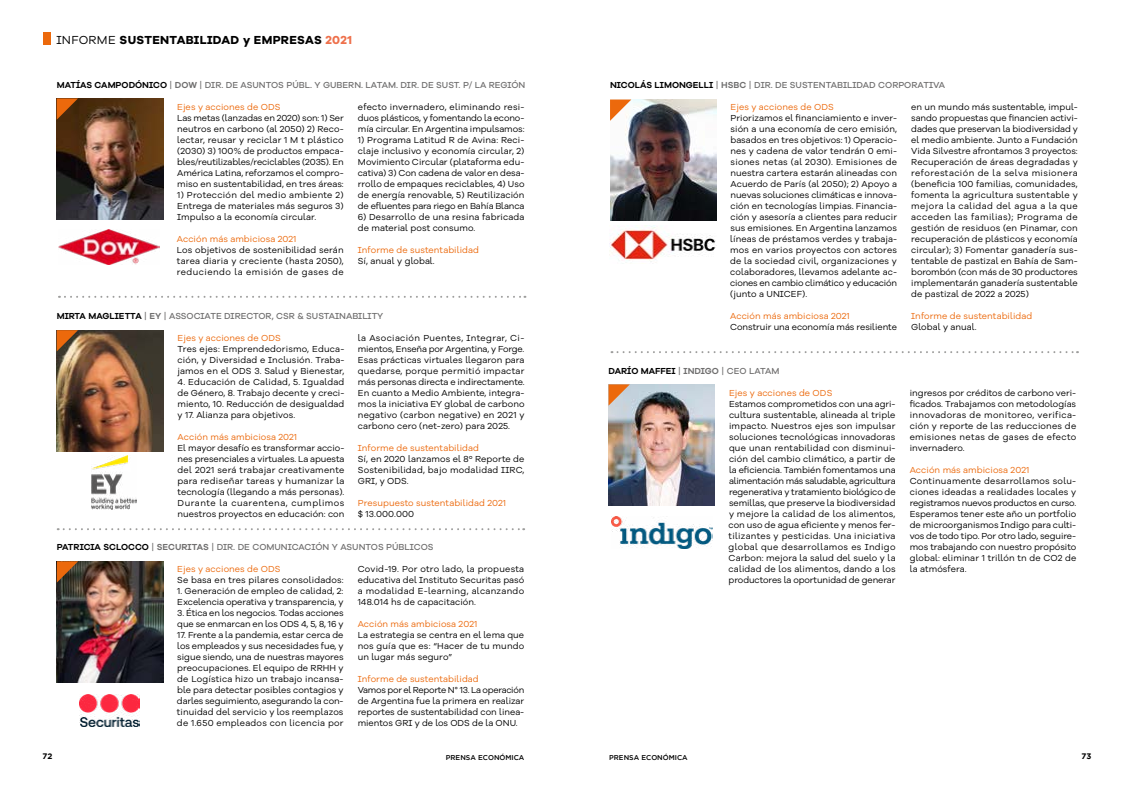
<style>
.page{position:relative;width:1134px;height:794px;background:#fff}
.page>*{position:absolute;margin:0;border:0;box-sizing:border-box;transform-origin:0 0}
.t1{font:700 12px "Galano Grotesque Alt";letter-spacing:.025em;color:#000}
.t2{font:9px/11px "Galano Grotesque Alt";letter-spacing:.01em;color:#000;text-align:justify}
.t3{font:9px "Galano Grotesque Alt";letter-spacing:.01em;color:#ec690c}
.t4{font:500 9px "Galano Grotesque Alt";color:#706f6f}
.t5{font:9px/11px "Galano Grotesque Alt";letter-spacing:-.01em;color:#000}
.t6{font:600 9px "Galano Grotesque Alt";color:#000}
.t7{font:700 8px "Gotham";color:#000}
.t8{font:500 7px "Gotham";color:#000}
.s1{font-weight:400}
.s2{color:#ee704b}
.s3{font-weight:600;color:#000}
.s4{font-family:"Gotham Narrow"}
.s5{font-weight:600}
.s6{font-family:"Gotham Narrow";font-weight:500;color:#706f6f}
.s7{color:#706f6f}
.s8{font-weight:500;color:#706f6f}
</style>
<div class="page">
<div style="left:43px;top:32px;width:7px;height:12px;background:#ec690c"></div>
<svg style="left:59px;top:296px;width:466px;height:2px"></svg>
<img style="left:610px;top:225px;width:106px;height:37px">
<img style="left:610px;top:100px;width:106px;height:121px">
<svg style="left:610px;top:100px;width:21px;height:21px"></svg>
<svg style="left:611px;top:351px;width:467px;height:2px"></svg>
<svg style="left:58px;top:528px;width:466px;height:2px"></svg>
<img style="left:91px;top:456px;width:46px;height:53px">
<img style="left:57px;top:330px;width:106px;height:121px">
<svg style="left:57px;top:330px;width:21px;height:21px"></svg>
<img style="left:80px;top:694px;width:60px;height:32px">
<img style="left:57px;top:561px;width:106px;height:121px">
<svg style="left:57px;top:561px;width:21px;height:21px"></svg>
<img style="left:59px;top:230px;width:100px;height:34px">
<img style="left:57px;top:98px;width:106px;height:121px">
<svg style="left:57px;top:98px;width:21px;height:22px"></svg>
<img style="left:611px;top:516px;width:101px;height:32px">
<img style="left:608px;top:384px;width:107px;height:121px">
<svg style="left:608px;top:384px;width:22px;height:22px"></svg>
<h1 class="t1" style="left:56px;top:32px;width:297px"><span class="s1">INFORME</span> SUSTENTABILIDAD y EMPRESAS <span class="s2">2021</span></h1>
<p class="t4" style="left:57px;top:79px;width:470px"><span class="s3">MATÍAS CAMPODÓNICO</span> <span class="s4">|</span> <span class="s5">DOW</span> <span class="s4">|</span> DIR. DE ASUNTOS PÚBL. Y GUBERN. LATAM. DIR. DE SUST. P/ LA REGIÓN</p>
<p class="t2" style="left:358px;top:101px;width:168px">efecto invernadero, eliminando resi&shy;duos plásticos, y fomentando la econo&shy;mía circular. En Argentina impulsamos:</p>
<p class="t2" style="left:358px;top:134px;width:168px">1) Programa Latitud R de Avina: Reci&shy;claje inclusivo y economía circular, 2)<br>Movimiento Circular (plataforma edu&shy;cativa) 3) Con cadena de valor en desa&shy;rrollo de empaques reciclables, 4) Uso de energía renovable, 5) Reutilización de efluentes para riego en Bahía Blanca</p>
<p class="t2" style="left:358px;top:211px;width:168px">6) Desarrollo de una resina fabricada de material post consumo.</p>
<p class="t3" style="left:358px;top:244px;width:123px">Informe de sustentabilidad</p>
<p class="t2" style="left:358px;top:255px;width:78px">Sí, anual y global.</p>
<p class="t3" style="left:177px;top:101px;width:105px">Ejes y acciones de ODS</p>
<p class="t2" style="left:177px;top:112px;width:168px">Las metas (lanzadas en 2020) son: 1) Ser neutros en carbono (al 2050) 2) Reco&shy;lectar, reusar y reciclar 1 M t plástico (2030) 3) 100% de productos empaca&shy;bles/reutilizables/reciclables (2035). En América Latina, reforzamos el compro&shy;miso en sustentabilidad, en tres áreas:</p>
<p class="t2" style="left:177px;top:189px;width:168px">1) Protección del medio ambiente 2)<br>Entrega de materiales más seguros 3)<br>Impulso a la economía circular.</p>
<p class="t3" style="left:177px;top:233px;width:121px">Acción más ambiciosa 2021</p>
<p class="t2" style="left:177px;top:244px;width:168px">Los objetivos de sostenibilidad serán tarea diaria y creciente (hasta 2050), reduciendo la emisión de gases de</p>
<p class="t4" style="left:57px;top:310px;width:328px"><span class="s3">MIRTA MAGLIETTA</span> <span class="s4">|</span> <span class="s5">EY</span> <span class="s4">|</span> ASSOCIATE DIRECTOR, CSR &amp; SUSTAINABILITY</p>
<p class="t2" style="left:358px;top:332px;width:168px">la Asociación Puentes, Integrar, Ci&shy;mientos, Enseña por Argentina, y Forge.<br>Esas prácticas virtuales llegaron para quedarse, porque permitió impactar más personas directa e indirectamente.<br>En cuanto a Medio Ambiente, integra&shy;mos la iniciativa EY global de carbono negativo (carbon negative) en 2021 y carbono cero (net-zero) para 2025.</p>
<p class="t3" style="left:358px;top:442px;width:123px">Informe de sustentabilidad</p>
<p class="t2" style="left:358px;top:453px;width:168px">Sí, en 2020 lanzamos el 8º Reporte de Sostenibilidad, bajo modalidad IIRC, GRI, y ODS.</p>
<p class="t3" style="left:358px;top:497px;width:150px">Presupuesto sustentabilidad 2021</p>
<p class="t2" style="left:358px;top:508px;width:58px">$ 13.000.000</p>
<p class="t3" style="left:178px;top:332px;width:105px">Ejes y acciones de ODS</p>
<p class="t2" style="left:178px;top:343px;width:168px">Tres ejes: Emprendedorismo, Educa&shy;ción, y Diversidad e Inclusión. Traba&shy;jamos en el ODS 3. Salud y Bienestar,</p>
<p class="t2" style="left:178px;top:376px;width:168px">4. Educación de Calidad, 5. Igualdad de Género, 8. Trabajo decente y creci&shy;miento, 10. Reducción de desigualdad y 17. Alianza para objetivos.</p>
<p class="t3" style="left:178px;top:431px;width:121px">Acción más ambiciosa 2021</p>
<p class="t2" style="left:178px;top:442px;width:168px">El mayor desafío es transformar accio&shy;nes presenciales a virtuales. La apuesta del 2021 será trabajar creativamente para rediseñar tareas y humanizar la tecnología (llegando a más personas).<br>Durante la cuarentena, cumplimos nuestros proyectos en educación: con</p>
<p class="t4" style="left:57px;top:541px;width:378px"><span class="s3">PATRICIA SCLOCCO</span> <span class="s4">|</span> <span class="s5">SECURITAS</span> <span class="s4">|</span> DIR. DE COMUNICACIÓN Y ASUNTOS PÚBLICOS</p>
<p class="t2" style="left:358px;top:563px;width:168px">Covid-19. Por otro lado, la propuesta educativa del Instituto Securitas pasó a modalidad E-learning, alcanzando 148.014 hs de capacitación.</p>
<p class="t3" style="left:358px;top:618px;width:121px">Acción más ambiciosa 2021</p>
<p class="t2" style="left:358px;top:629px;width:168px">La estrategia se centra en el lema que nos guía que es: “Hacer de tu mundo un lugar más seguro”</p>
<p class="t3" style="left:358px;top:673px;width:123px">Informe de sustentabilidad</p>
<p class="t2" style="left:358px;top:684px;width:168px">Vamos por el Reporte N° 13. La operación de Argentina fue la primera en realizar reportes de sustentabilidad con linea&shy;mientos GRI y de los ODS de la ONU.</p>
<p class="t3" style="left:177px;top:563px;width:105px">Ejes y acciones de ODS</p>
<p class="t2" style="left:177px;top:574px;width:168px">Se basa en tres pilares consolidados:</p>
<p class="t2" style="left:177px;top:585px;width:168px">1. Generación de empleo de calidad, 2:<br>Excelencia operativa y transparencia, y</p>
<p class="t5" style="left:177px;top:607px;width:168px">3. Ética en los negocios. Todas acciones que se enmarcan en los ODS 4, 5, 8, 16 y</p>
<p class="t2" style="left:177px;top:629px;width:168px">17. Frente a la pandemia, estar cerca de los empleados y sus necesidades fue, y sigue siendo, una de nuestras mayores preocupaciones. El equipo de RRHH y de Logística hizo un trabajo incansa&shy;ble para detectar posibles contagios y darles seguimiento, asegurando la con&shy;tinuidad del servicio y los reemplazos de 1.650 empleados con licencia por</p>
<p class="t4" style="left:610px;top:79px;width:337px"><span class="s3">NICOLÁS LIMONGELLI</span> <span class="s4">|</span> <span class="s5">HSBC</span> <span class="s4">|</span> DIR. DE SUSTENTABILIDAD CORPORATIVA</p>
<p class="t2" style="left:911px;top:101px;width:168px">en un mundo más sustentable, impul&shy;sando propuestas que financien activi&shy;dades que preservan la biodiversidad y el medio ambiente. Junto a Fundación Vida Silvestre afrontamos 3 proyectos:<br>Recuperación de áreas degradadas y reforestación de la selva misionera (beneficia 100 familias, comunidades, fomenta la agricultura sustentable y mejora la calidad del agua a la que acceden las familias); Programa de gestión de residuos (en Pinamar, con recuperación de plásticos y economía circular); 3) Fomentar ganadería sus&shy;tentable de pastizal en Bahía de Sam&shy;borombón (con más de 30 productores implementarán ganadería sustentable de pastizal de 2022 a 2025)</p>
<p class="t3" style="left:911px;top:310px;width:123px">Informe de sustentabilidad</p>
<p class="t2" style="left:911px;top:321px;width:67px">Global y anual.</p>
<p class="t3" style="left:730px;top:101px;width:105px">Ejes y acciones de ODS</p>
<p class="t2" style="left:730px;top:112px;width:168px">Priorizamos el financiamiento e inver&shy;sión a una economía de cero emisión, basados en tres objetivos: 1) Operacio&shy;nes y cadena de valor tendrán 0 emi&shy;siones netas (al 2030). Emisiones de nuestra cartera estarán alineadas con Acuerdo de París (al 2050); 2) Apoyo a nuevas soluciones climáticas e innova&shy;ción en tecnologías limpias. Financia&shy;ción y asesoría a clientes para reducir sus emisiones. En Argentina lanzamos líneas de préstamos verdes y trabaja&shy;mos en varios proyectos con actores de la sociedad civil, organizaciones y colaboradores, llevamos adelante ac&shy;ciones en cambio climático y educación (junto a UNICEF).</p>
<p class="t3" style="left:730px;top:310px;width:121px">Acción más ambiciosa 2021</p>
<p class="t2" style="left:730px;top:321px;width:168px">Construir una economía más resiliente</p>
<p class="t6" style="left:608px;top:365px;width:172px">DARÍO MAFFEI <span class="s6">|</span> <span class="s7">INDIGO</span> <span class="s6">|</span> <span class="s8">CEO LATAM</span></p>
<p class="t3" style="left:729px;top:387px;width:105px">Ejes y acciones de ODS</p>
<p class="t2" style="left:729px;top:398px;width:168px">Estamos comprometidos con una agri&shy;cultura sustentable, alineada al triple impacto. Nuestros ejes son impulsar soluciones tecnológicas innovadoras que unan rentabilidad con disminui&shy;ción del cambio climático, a partir de la eficiencia. También fomentamos una alimentación más saludable, agricultura regenerativa y tratamiento biológico de semillas, que preserve la biodiversidad y mejore la calidad de los alimentos, con uso de agua eficiente y menos fer&shy;tilizantes y pesticidas. Una iniciativa global que desarrollamos es Indigo Carbon: mejora la salud del suelo y la calidad de los alimentos, dando a los productores la oportunidad de generar</p>
<p class="t2" style="left:910px;top:387px;width:168px">ingresos por créditos de carbono veri&shy;ficados. Trabajamos con metodologías innovadoras de monitoreo, verifica&shy;ción y reporte de las reducciones de emisiones netas de gases de efecto invernadero.</p>
<p class="t3" style="left:910px;top:464px;width:121px">Acción más ambiciosa 2021</p>
<p class="t2" style="left:910px;top:475px;width:168px">Continuamente desarrollamos solu&shy;ciones ideadas a realidades locales y registramos nuevos productos en curso.<br>Esperamos tener este año un portfolio de microorganismos Indigo para culti&shy;vos de todo tipo. Por otro lado, seguire&shy;mos trabajando con nuestro propósito global: eliminar 1 trillón tn de CO2 de la atmósfera.</p>
<p class="t7" style="left:43px;top:751px;width:11px">72</p>
<p class="t8" style="left:446px;top:753px;width:80px">PRENSA ECONÓMICA</p>
<p class="t8" style="left:609px;top:753px;width:80px">PRENSA ECONÓMICA</p>
<p class="t7" style="left:1081px;top:751px;width:11px">73</p>
</div>
